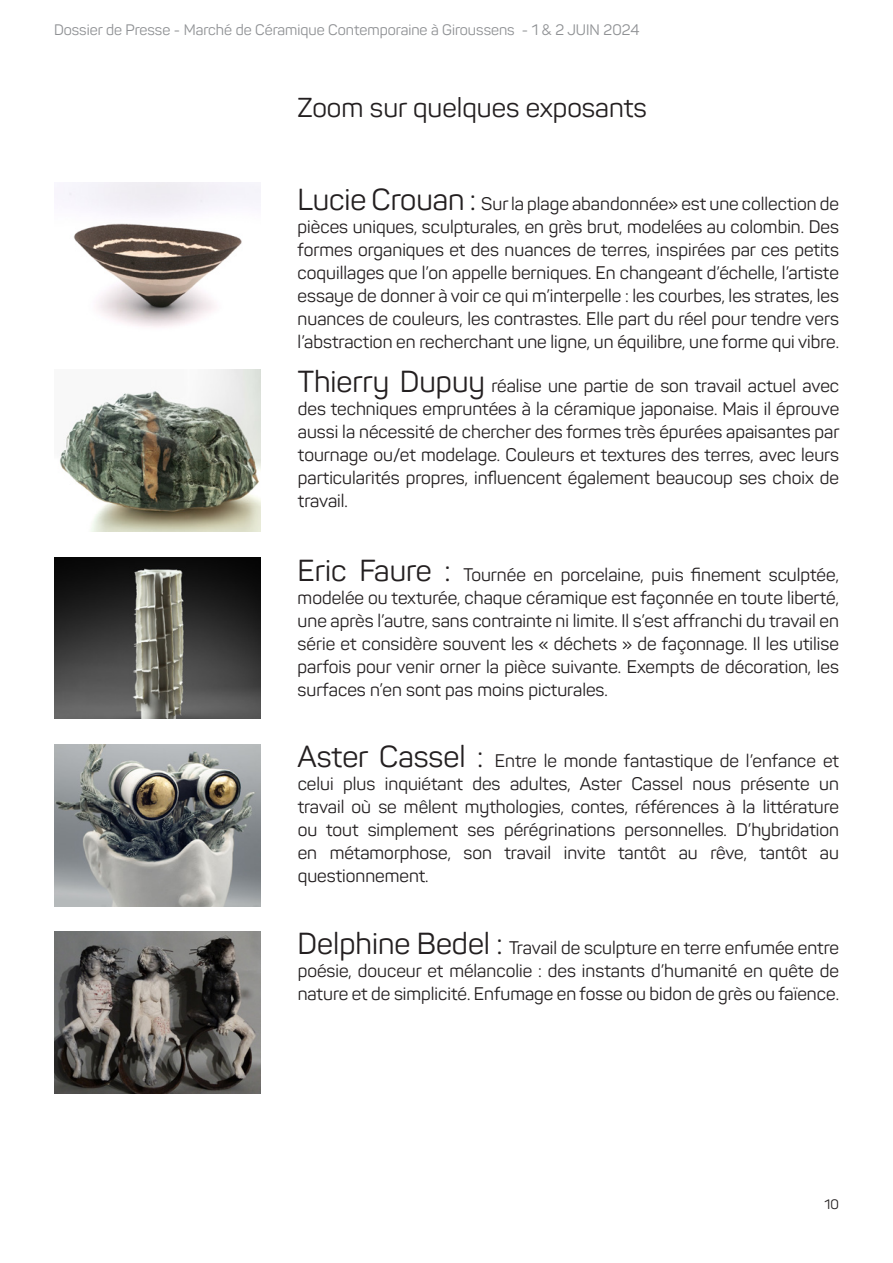
<style>
.page{position:relative;width:893px;height:1263px;background:#fff}
.page>*{position:absolute;margin:0;border:0;box-sizing:border-box;transform-origin:0 0}
.t1{font:27px "Panton";color:#231f20}
.t2{font:18px/23px "Panton";color:#231f20;text-align:justify}
.t3{font:15px "Panton";color:#8f9194}
.t4{font:13.5px "Panton";color:#231f20}
.s1{font-size:30px}
</style>
<div class="page">
<img style="left:69px;top:182px;width:191px;height:145px">
<img style="left:54px;top:932px;width:206px;height:161px">
<img style="left:60px;top:369px;width:201px;height:162px">
<img style="left:54px;top:557px;width:206px;height:162px">
<img style="left:54px;top:745px;width:206px;height:161px">
<p class="t3" style="left:54px;top:20px;width:587px">Dossier de Presse - Marché de Céramique Contemporaine à Giroussens - 1 &amp; 2 JUIN 2024</p>
<h1 class="t1" style="left:298px;top:91px;width:351px">Zoom sur quelques exposants</h1>
<p class="t2" style="left:298px;top:192px;width:543px"><span class="s1">Lucie Crouan :</span> Sur la plage abandonnée» est une collection de pièces uniques, sculpturales, en grès brut, modelées au colombin. Des formes organiques et des nuances de terres, inspirées par ces petits coquillages que l’on appelle berniques. En changeant d’échelle, l’artiste essaye de donner à voir ce qui m’interpelle : les courbes, les strates, les nuances de couleurs, les contrastes. Elle part du réel pour tendre vers l’abstraction en recherchant une ligne, un équilibre, une forme qui vibre.</p>
<p class="t2" style="left:298px;top:374px;width:543px"><span class="s1">Thierry Dupuy</span> réalise une partie de son travail actuel avec des techniques empruntées à la céramique japonaise. Mais il éprouve aussi la nécessité de chercher des formes très épurées apaisantes par tournage ou/et modelage. Couleurs et textures des terres, avec leurs particularités propres, influencent également beaucoup ses choix de travail.</p>
<p class="t2" style="left:298px;top:563px;width:543px"><span class="s1">Eric Faure :</span> Tournée en porcelaine, puis finement sculptée, modelée ou texturée, chaque céramique est façonnée en toute liberté, une après l’autre, sans contrainte ni limite. Il s’est affranchi du travail en série et considère souvent les « déchets » de façonnage. Il les utilise parfois pour venir orner la pièce suivante. Exempts de décoration, les surfaces n’en sont pas moins picturales.</p>
<p class="t2" style="left:298px;top:749px;width:543px"><span class="s1">Aster Cassel :</span> Entre le monde fantastique de l’enfance et celui plus inquiétant des adultes, Aster Cassel nous présente un travail où se mêlent mythologies, contes, références à la littérature ou tout simplement ses pérégrinations personnelles. D’hybridation en métamorphose, son travail invite tantôt au rêve, tantôt au questionnement.</p>
<p class="t2" style="left:298px;top:936px;width:543px"><span class="s1">Delphine Bedel :</span> Travail de sculpture en terre enfumée entre poésie, douceur et mélancolie : des instants d’humanité en quête de nature et de simplicité. Enfumage en fosse ou bidon de grès ou faïence.</p>
<p class="t4" style="left:824px;top:1196px;width:16px">10</p>
</div>
